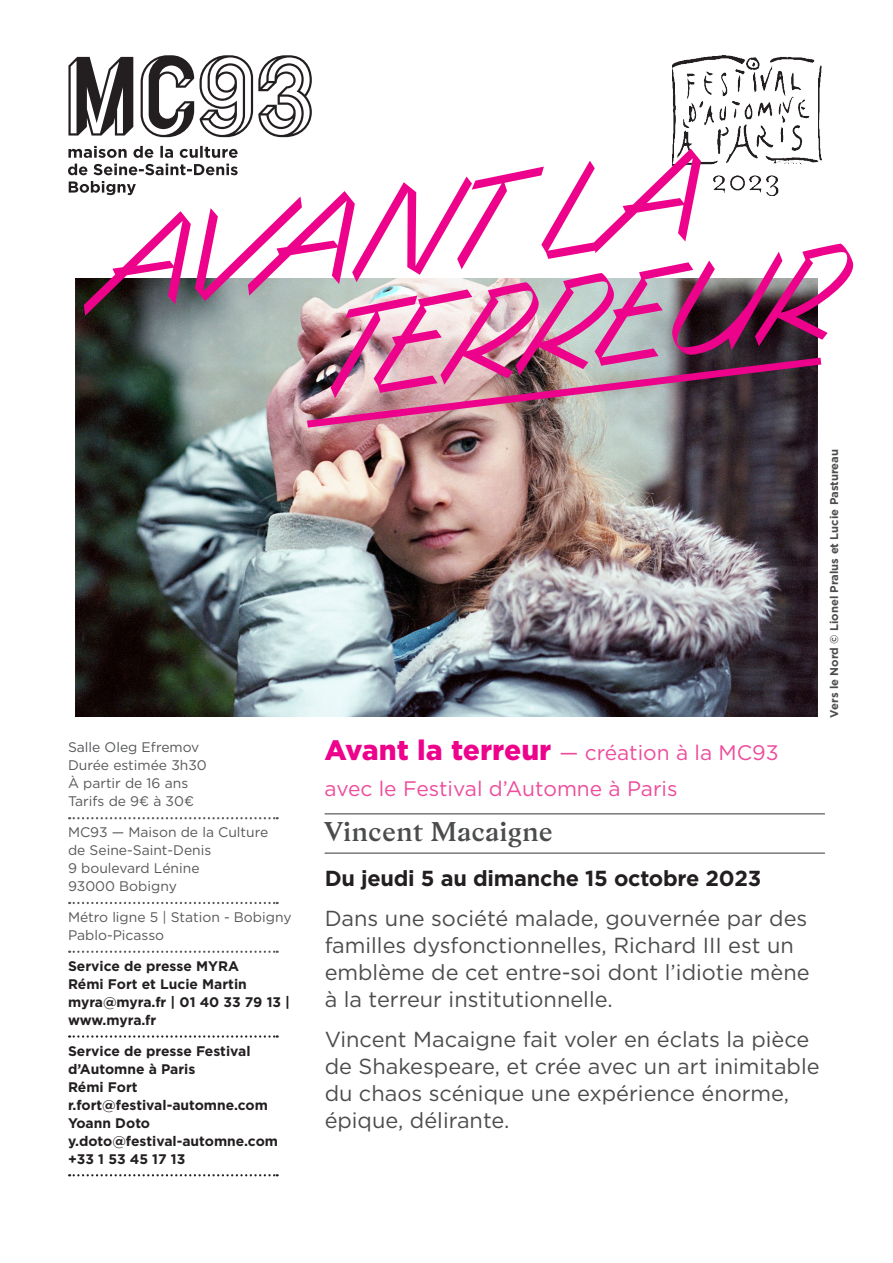
<style>
.page{position:relative;width:893px;height:1263px;background:#fff}
.page>*{position:absolute;margin:0;border:0;box-sizing:border-box;transform-origin:0 0}
.titre1_PVC_inter{font:112.5px/112.5px "PVC Express";color:#ed028c}
.t1{font:600 27px "Gza";color:#4b4c4d}
.t2{font:21.75px/27px "Gotham";color:#4b4c4d}
.t3{font:700 21.75px "Gotham";letter-spacing:-.01em;color:#231f20}
.t4{font:21px/36px "Gotham";color:#ed4c9c}
.t5{font:700 13.8px/18px "Gotham";color:#231f20}
.t6{font:13.8px/18px "Gotham";color:#57585a}
.crédit{font:700 11.25px "Gotham";color:#4b4c4d}
.s1{font-family:"Gotham S Sm";font-weight:900;font-size:27px;color:#ed028c}
</style>
<div class="page">
<img style="left:673px;top:55px;width:149px;height:140px">
<hr style="left:325px;top:852px;width:500px;height:2px;background:#4b4c4d">
<hr style="left:325px;top:813px;width:500px;height:1px;background:#4b4c4d">
<svg style="left:69px;top:817px;width:209px;height:2px"></svg>
<svg style="left:69px;top:902px;width:209px;height:2px"></svg>
<svg style="left:69px;top:951px;width:209px;height:2px"></svg>
<svg style="left:69px;top:1035px;width:209px;height:3px"></svg>
<svg style="left:69px;top:1174px;width:209px;height:2px"></svg>
<img style="left:76px;top:279px;width:741px;height:437px">
<svg style="left:68px;top:55px;width:244px;height:140px"></svg>
<img style="left:300px;top:353px;width:522px;height:79px">
<p class="titre1_PVC_inter" style="left:279px;top:195px;width:519px;text-indent:-216px;rotate:-7deg">AVANT LA<br>TERREUR</p>
<p class="t6" style="left:68px;top:738px;width:140px">Salle Oleg Efremov<br>Durée estimée 3h30<br>À partir de 16 ans<br>Tarifs de 9€ à 30€</p>
<p class="t6" style="left:68px;top:823px;width:202px">MC93 — Maison de la Culture de Seine-Saint-Denis<br>9 boulevard Lénine<br>93000 Bobigny</p>
<p class="t6" style="left:68px;top:908px;width:225px">Métro ligne 5 | Station - Bobigny<br>Pablo-Picasso</p>
<p class="t5" style="left:68px;top:957px;width:224px">Service de presse MYRA<br>Rémi Fort et Lucie Martin myra@myra.fr | 01 40 33 79 13 | www.myra.fr</p>
<p class="t5" style="left:68px;top:1041px;width:212px">Service de presse Festival d’Automne à Paris<br>Rémi Fort r.fort@festival-automne.com<br>Yoann Doto y.doto@festival-automne.com +33 1 53 45 17 13</p>
<p class="t4" style="left:325px;top:734px;width:455px"><span class="s1">Avant la terreur</span> — création à la MC93 avec le Festival d’Automne à Paris</p>
<p class="t1" style="left:325px;top:813px;width:230px">Vincent Macaigne</p>
<p class="t3" style="left:325px;top:864px;width:438px">Du jeudi 5 au dimanche 15 octobre 2023</p>
<p class="t2" style="left:325px;top:904px;width:487px">Dans une société malade, gouvernée par des familles dysfonctionnelles, Richard III est un emblème de cet entre-soi dont l’idiotie mène à la terreur institutionnelle.</p>
<p class="t2" style="left:325px;top:1025px;width:497px">Vincent Macaigne fait voler en éclats la pièce de Shakespeare, et crée avec un art inimitable du chaos scénique une expérience énorme, épique, délirante.</p>
<p class="crédit" style="left:826px;top:718px;width:270px;rotate:-90deg">Vers le Nord © Lionel Pralus et Lucie Pastureau</p>
</div>
